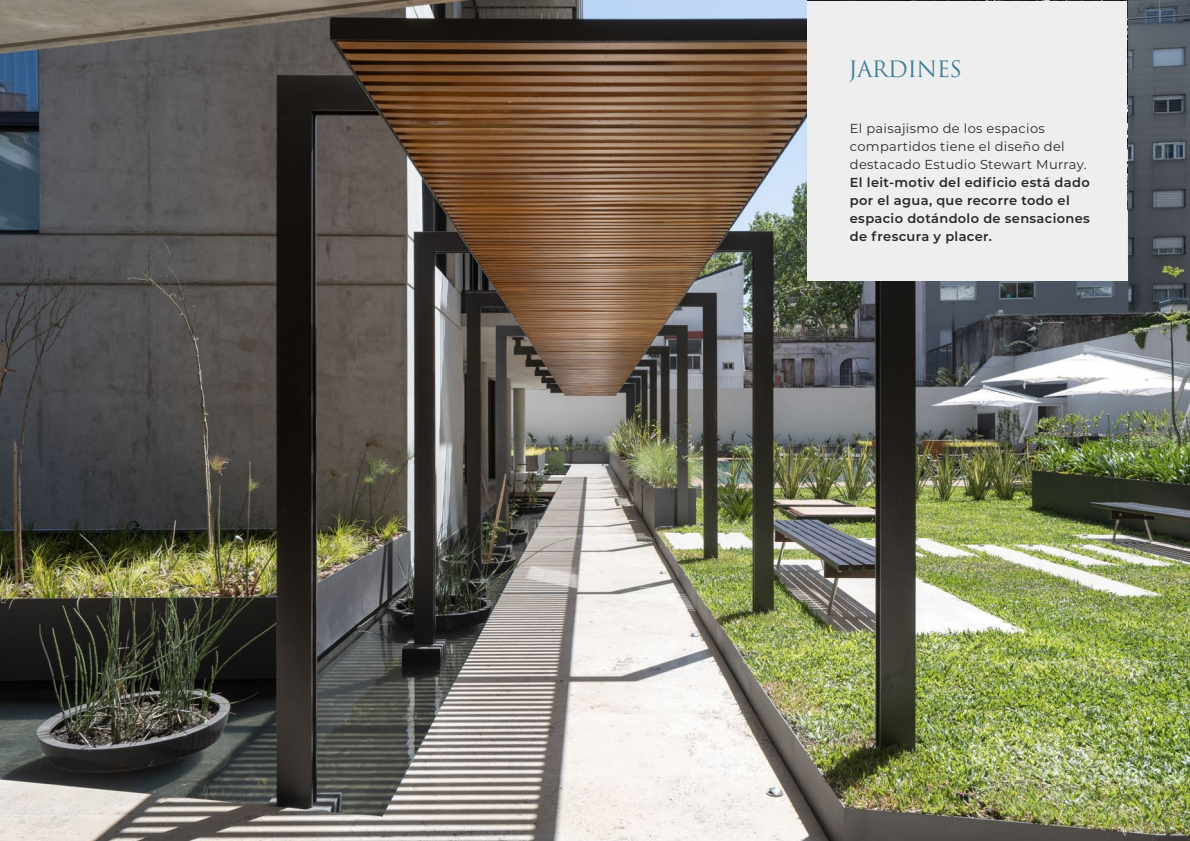
<style>
.page{position:relative;width:1190px;height:841px;background:#fff}
.page>*{position:absolute;margin:0;border:0;box-sizing:border-box;transform-origin:0 0}
.t1{font:22px "Trajan";letter-spacing:-.025em;color:#3f7d9a}
.t2{font:600 13px/18px "Montserrat";letter-spacing:.025em;color:#282827}
.t3{font:13px/18px "Montserrat";letter-spacing:.025em;color:#282827}
</style>
<div class="page">
<img style="left:0;top:0;width:1190px;height:841px">
<div style="left:808px;top:1px;width:319px;height:279px;background:#eee"></div>
<h1 class="t1" style="left:849px;top:56px;width:115px">JARDINES</h1>
<p class="t3" style="left:850px;top:119px;width:238px">El paisajismo de los espacios compartidos tiene el diseño del destacado Estudio Stewart Murray.</p>
<p class="t2" style="left:850px;top:172px;width:242px">El leit-motiv del edificio está dado por el agua, que recorre todo el espacio dotándolo de sensaciones de frescura y placer.</p>
</div>
